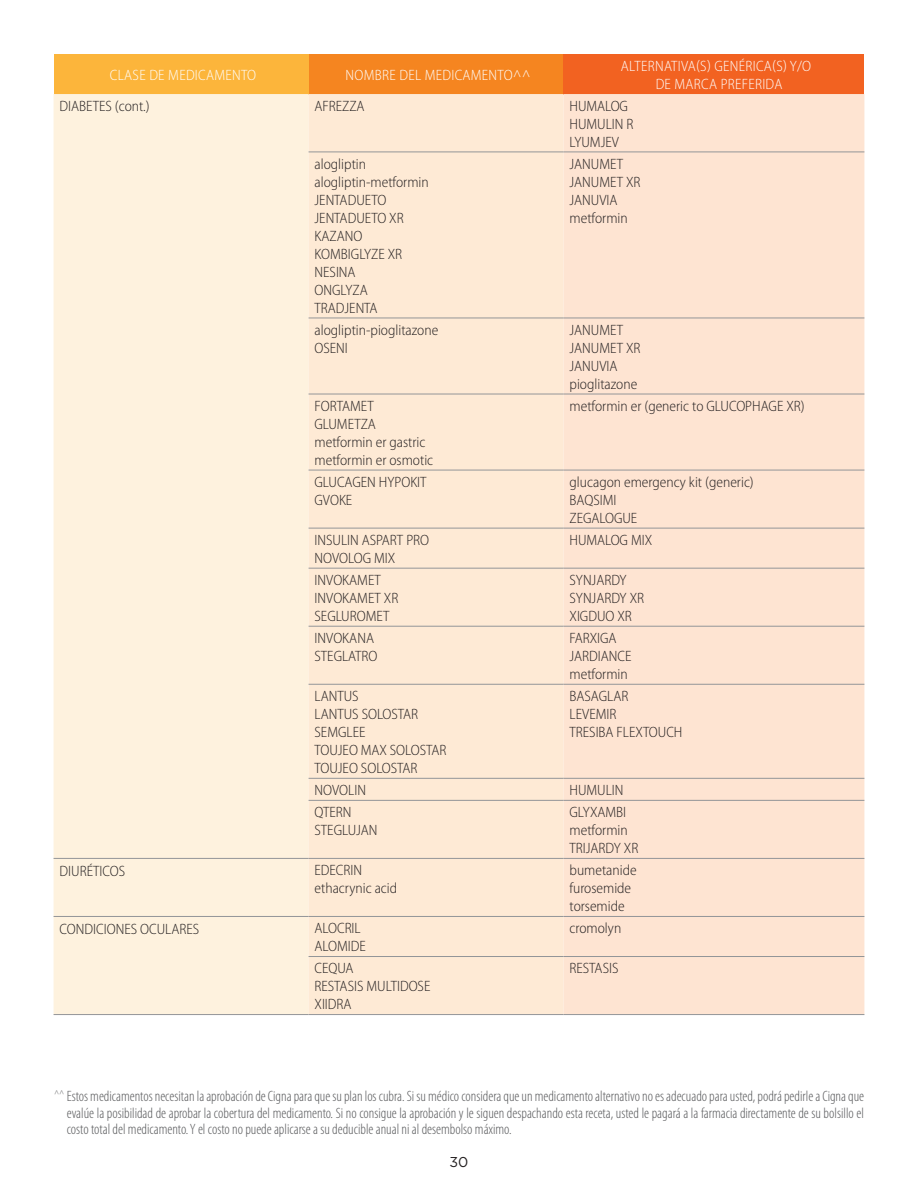
<style>
.page{position:relative;width:918px;height:1188px;background:#fff}
.page>*{position:absolute;margin:0;border:0;box-sizing:border-box;transform-origin:0 0}
.t1{font:300 semi-condensed 15px "Myriad Pro";color:#231f20}
.NB-Legal_copy_Cat{font:300 condensed 15px/16.5px "Myriad Pro";color:#57585a;text-align:justify}
.Table_column_header{font:300 semi-condensed 15px/18px "Myriad Pro";letter-spacing:.02em;color:#fff;text-align:center}
.t2{font:14.25px "Gotham";color:#231f20}
</style>
<div class="page">
<div style="left:54px;top:54px;width:255px;height:40px;background:#fcb53b"></div>
<div style="left:309px;top:54px;width:255px;height:40px;background:#f58520"></div>
<div style="left:564px;top:54px;width:300px;height:40px;background:#f26221"></div>
<div style="left:54px;top:94px;width:255px;height:920px;background:#fef2de"></div>
<div style="left:309px;top:94px;width:255px;height:920px;background:#feead5"></div>
<div style="left:564px;top:94px;width:300px;height:920px;background:#fee4d2"></div>
<hr style="left:309px;top:152px;width:255px;height:1px;background:#939598">
<hr style="left:564px;top:152px;width:300px;height:1px;background:#939598">
<hr style="left:309px;top:318px;width:255px;height:1px;background:#939598">
<hr style="left:564px;top:318px;width:300px;height:1px;background:#939598">
<hr style="left:309px;top:394px;width:255px;height:1px;background:#939598">
<hr style="left:564px;top:394px;width:300px;height:1px;background:#939598">
<hr style="left:309px;top:470px;width:255px;height:1px;background:#939598">
<hr style="left:564px;top:470px;width:300px;height:1px;background:#939598">
<hr style="left:309px;top:528px;width:255px;height:1px;background:#939598">
<hr style="left:564px;top:528px;width:300px;height:1px;background:#939598">
<hr style="left:309px;top:568px;width:255px;height:1px;background:#939598">
<hr style="left:564px;top:568px;width:300px;height:1px;background:#939598">
<hr style="left:309px;top:626px;width:255px;height:1px;background:#939598">
<hr style="left:564px;top:626px;width:300px;height:1px;background:#939598">
<hr style="left:309px;top:684px;width:255px;height:1px;background:#939598">
<hr style="left:564px;top:684px;width:300px;height:1px;background:#939598">
<hr style="left:309px;top:778px;width:255px;height:1px;background:#939598">
<hr style="left:564px;top:778px;width:300px;height:1px;background:#939598">
<hr style="left:309px;top:800px;width:255px;height:1px;background:#939598">
<hr style="left:564px;top:800px;width:300px;height:1px;background:#939598">
<hr style="left:309px;top:858px;width:255px;height:1px;background:#939598">
<hr style="left:564px;top:858px;width:300px;height:1px;background:#939598">
<hr style="left:309px;top:916px;width:255px;height:1px;background:#939598">
<hr style="left:564px;top:916px;width:300px;height:1px;background:#939598">
<hr style="left:309px;top:956px;width:255px;height:1px;background:#939598">
<hr style="left:564px;top:956px;width:300px;height:1px;background:#939598">
<hr style="left:309px;top:1014px;width:255px;height:1px;background:#939598">
<hr style="left:564px;top:1014px;width:300px;height:1px;background:#939598">
<hr style="left:54px;top:858px;width:255px;height:1px;background:#939598">
<hr style="left:54px;top:916px;width:255px;height:1px;background:#939598">
<hr style="left:54px;top:1014px;width:255px;height:1px;background:#939598">
<p class="Table_column_header" style="left:110px;top:66px;width:148px">CLASE DE MEDICAMENTO</p>
<p class="Table_column_header" style="left:346px;top:66px;width:187px">NOMBRE DEL MEDICAMENTO^^</p>
<p class="Table_column_header" style="left:621px;top:57px;width:192px">ALTERNATIVA(S) GENÉRICA(S) Y/O<br>DE MARCA PREFERIDA</p>
<p class="t1" style="left:60px;top:97px;width:92px">DIABETES (cont.)</p>
<p class="t1" style="left:315px;top:97px;width:52px">AFREZZA</p>
<p class="t1" style="left:570px;top:97px;width:60px">HUMALOG</p>
<p class="t1" style="left:570px;top:115px;width:65px">HUMULIN R</p>
<p class="t1" style="left:570px;top:133px;width:51px">LYUMJEV</p>
<p class="t1" style="left:315px;top:155px;width:53px">alogliptin</p>
<p class="t1" style="left:315px;top:173px;width:116px">alogliptin-metformin</p>
<p class="t1" style="left:315px;top:191px;width:73px">JENTADUETO</p>
<p class="t1" style="left:315px;top:209px;width:91px">JENTADUETO XR</p>
<p class="t1" style="left:315px;top:227px;width:49px">KAZANO</p>
<p class="t1" style="left:315px;top:245px;width:89px">KOMBIGLYZE XR</p>
<p class="t1" style="left:315px;top:263px;width:43px">NESINA</p>
<p class="t1" style="left:315px;top:281px;width:55px">ONGLYZA</p>
<p class="t1" style="left:315px;top:299px;width:65px">TRADJENTA</p>
<p class="t1" style="left:570px;top:155px;width:55px">JANUMET</p>
<p class="t1" style="left:570px;top:173px;width:72px">JANUMET XR</p>
<p class="t1" style="left:570px;top:191px;width:50px">JANUVIA</p>
<p class="t1" style="left:570px;top:209px;width:60px">metformin</p>
<p class="t1" style="left:315px;top:321px;width:125px">alogliptin-pioglitazone</p>
<p class="t1" style="left:315px;top:339px;width:35px">OSENI</p>
<p class="t1" style="left:315px;top:397px;width:61px">FORTAMET</p>
<p class="t1" style="left:315px;top:415px;width:63px">GLUMETZA</p>
<p class="t1" style="left:315px;top:433px;width:112px">metformin er gastric</p>
<p class="t1" style="left:315px;top:451px;width:120px">metformin er osmotic</p>
<p class="t1" style="left:315px;top:473px;width:114px">GLUCAGEN HYPOKIT</p>
<p class="t1" style="left:315px;top:491px;width:39px">GVOKE</p>
<p class="t1" style="left:315px;top:531px;width:116px">INSULIN ASPART PRO</p>
<p class="t1" style="left:315px;top:549px;width:82px">NOVOLOG MIX</p>
<p class="t1" style="left:315px;top:571px;width:68px">INVOKAMET</p>
<p class="t1" style="left:315px;top:589px;width:85px">INVOKAMET XR</p>
<p class="t1" style="left:315px;top:607px;width:76px">SEGLUROMET</p>
<p class="t1" style="left:315px;top:629px;width:61px">INVOKANA</p>
<p class="t1" style="left:315px;top:647px;width:65px">STEGLATRO</p>
<p class="t1" style="left:315px;top:687px;width:46px">LANTUS</p>
<p class="t1" style="left:315px;top:705px;width:105px">LANTUS SOLOSTAR</p>
<p class="t1" style="left:315px;top:723px;width:52px">SEMGLEE</p>
<p class="t1" style="left:315px;top:741px;width:133px">TOUJEO MAX SOLOSTAR</p>
<p class="t1" style="left:315px;top:759px;width:104px">TOUJEO SOLOSTAR</p>
<p class="t1" style="left:570px;top:321px;width:55px">JANUMET</p>
<p class="t1" style="left:570px;top:339px;width:72px">JANUMET XR</p>
<p class="t1" style="left:570px;top:357px;width:50px">JANUVIA</p>
<p class="t1" style="left:570px;top:375px;width:69px">pioglitazone</p>
<p class="t1" style="left:570px;top:397px;width:237px">metformin er (generic to GLUCOPHAGE XR)</p>
<p class="t1" style="left:570px;top:473px;width:186px">glucagon emergency kit (generic)</p>
<p class="t1" style="left:570px;top:491px;width:48px">BAQSIMI</p>
<p class="t1" style="left:570px;top:509px;width:69px">ZEGALOGUE</p>
<p class="t1" style="left:570px;top:531px;width:84px">HUMALOG MIX</p>
<p class="t1" style="left:570px;top:571px;width:59px">SYNJARDY</p>
<p class="t1" style="left:570px;top:589px;width:76px">SYNJARDY XR</p>
<p class="t1" style="left:570px;top:607px;width:64px">XIGDUO XR</p>
<p class="t1" style="left:570px;top:629px;width:49px">FARXIGA</p>
<p class="t1" style="left:570px;top:647px;width:64px">JARDIANCE</p>
<p class="t1" style="left:570px;top:665px;width:60px">metformin</p>
<p class="t1" style="left:570px;top:687px;width:60px">BASAGLAR</p>
<p class="t1" style="left:570px;top:705px;width:48px">LEVEMIR</p>
<p class="t1" style="left:570px;top:723px;width:114px">TRESIBA FLEXTOUCH</p>
<p class="t1" style="left:315px;top:781px;width:53px">NOVOLIN</p>
<p class="t1" style="left:570px;top:781px;width:56px">HUMULIN</p>
<p class="t1" style="left:315px;top:803px;width:38px">QTERN</p>
<p class="t1" style="left:315px;top:821px;width:65px">STEGLUJAN</p>
<p class="t1" style="left:570px;top:803px;width:58px">GLYXAMBI</p>
<p class="t1" style="left:570px;top:821px;width:60px">metformin</p>
<p class="t1" style="left:570px;top:839px;width:70px">TRIJARDY XR</p>
<p class="t1" style="left:60px;top:862px;width:67px">DIURÉTICOS</p>
<p class="t1" style="left:315px;top:861px;width:49px">EDECRIN</p>
<p class="t1" style="left:315px;top:879px;width:84px">ethacrynic acid</p>
<p class="t1" style="left:570px;top:861px;width:69px">bumetanide</p>
<p class="t1" style="left:570px;top:879px;width:63px">furosemide</p>
<p class="t1" style="left:570px;top:897px;width:57px">torsemide</p>
<p class="t1" style="left:60px;top:920px;width:141px">CONDICIONES OCULARES</p>
<p class="t1" style="left:315px;top:919px;width:48px">ALOCRIL</p>
<p class="t1" style="left:315px;top:937px;width:53px">ALOMIDE</p>
<p class="t1" style="left:570px;top:919px;width:53px">cromolyn</p>
<p class="t1" style="left:315px;top:959px;width:41px">CEQUA</p>
<p class="t1" style="left:315px;top:977px;width:117px">RESTASIS MULTIDOSE</p>
<p class="t1" style="left:315px;top:995px;width:39px">XIIDRA</p>
<p class="t1" style="left:570px;top:959px;width:50px">RESTASIS</p>
<p class="NB-Legal_copy_Cat" style="left:67px;top:1088px;width:799px;text-indent:-13px"><sup>^^</sup> Estos medicamentos necesitan la aprobación de Cigna para que su plan los cubra. Si su médico considera que un medicamento alternativo no es adecuado para usted, podrá pedirle a Cigna que evalúe la posibilidad de aprobar la cobertura del medicamento. Si no consigue la aprobación y le siguen despachando esta receta, usted le pagará a la farmacia directamente de su bolsillo el costo total del medicamento. Y el costo no puede aplicarse a su deducible anual ni al desembolso máximo.</p>
<p class="t2" style="left:450px;top:1154px;width:20px">30</p>
</div>
